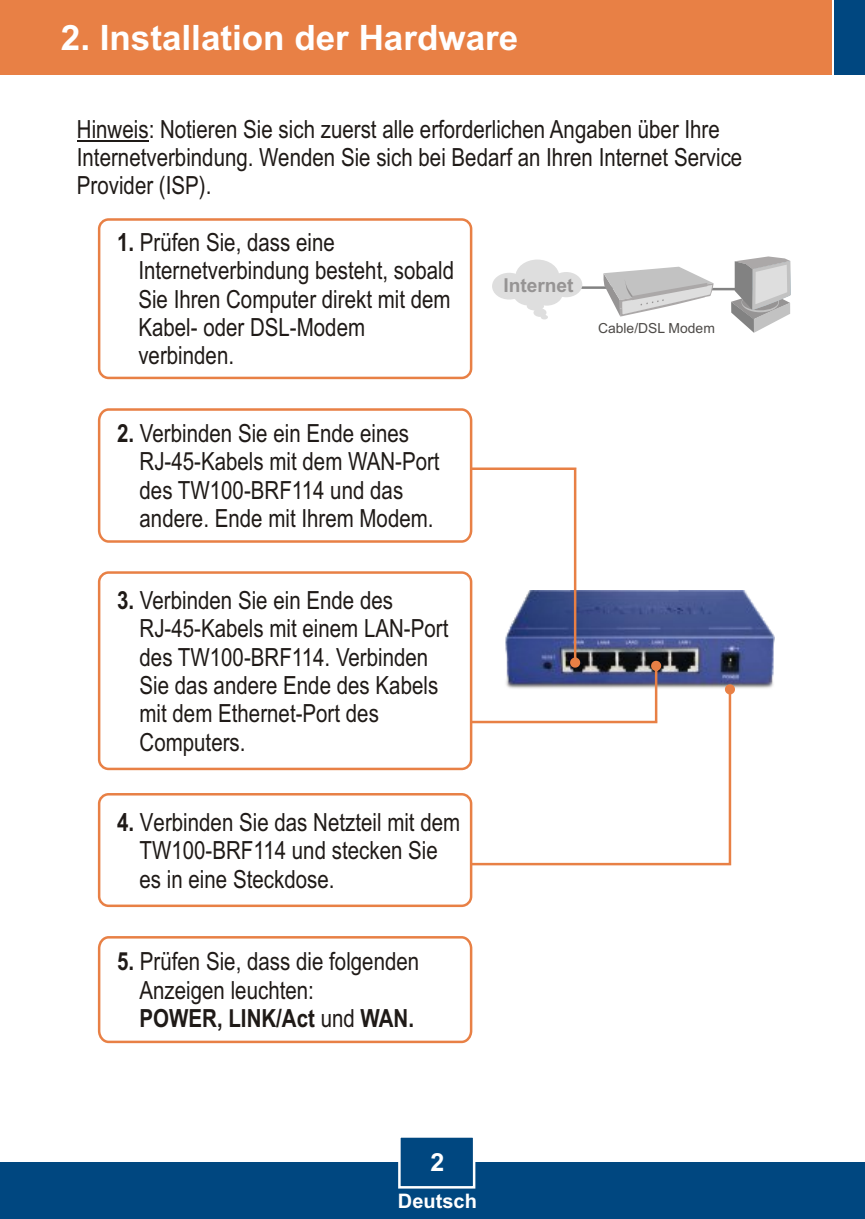
<style>
.page{position:relative;width:865px;height:1219px;background:#fff}
.page>*{position:absolute;margin:0;border:0;box-sizing:border-box;transform-origin:0 0}
.t1{font:700 35px "Arial";color:#fff}
.t2{font:25px/28.2px "Arial Narrow";color:#1f1a17}
.t3{font:700 25px "Arial";color:#fff}
.t4{font:700 20px "Arial";color:#fff}
.t5{font:700 19.25px "Arial";color:#969494}
.t6{font:14px "Arial";color:#4d4a47}
.s1{font-weight:700}
</style>
<div class="page">
<img style="left:580px;top:590px;width:194px;height:99px">
<svg style="left:472px;top:467px;width:108px;height:194px"></svg>
<svg style="left:472px;top:661px;width:189px;height:23px"></svg>
<svg style="left:420px;top:684px;width:315px;height:181px"></svg>
<div style="left:0;top:1162px;width:865px;height:57px;background:#004780"></div>
<div style="left:0;top:0;width:831px;height:75px;background:#e88045"></div>
<div style="left:834px;top:0;width:31px;height:75px;background:#004780"></div>
<svg style="left:398px;top:1137px;width:78px;height:52px"></svg>
<div style="left:98px;top:793px;width:374px;height:114px;background:#fff;border:3px solid #e88045;border-radius:9px"></div>
<svg style="left:97px;top:936px;width:376px;height:108px"></svg>
<svg style="left:97px;top:408px;width:376px;height:136px"></svg>
<hr style="left:77px;top:140px;width:72px;height:1px;background:#1f1a17">
<div style="left:98px;top:218px;width:374px;height:161px;background:#fff;border:3px solid #e88045;border-radius:9px"></div>
<div style="left:98px;top:571px;width:374px;height:199px;background:#fff;border:3px solid #e88045;border-radius:9px"></div>
<hr style="left:684px;top:288px;width:98px;height:2px;background:#828282">
<hr style="left:525px;top:286px;width:98px;height:3px;background:#828282">
<svg style="left:603px;top:267px;width:110px;height:50px"></svg>
<div style="left:492px;top:273px;width:34px;height:26px;background:#dedede;border-radius:50%"></div>
<div style="left:513px;top:280px;width:32px;height:26px;background:#dedede;border-radius:50%"></div>
<div style="left:515px;top:260px;width:44px;height:34px;background:#dedede;border-radius:50%"></div>
<div style="left:530px;top:280px;width:33px;height:26px;background:#dedede;border-radius:50%"></div>
<div style="left:550px;top:272px;width:32px;height:25px;background:#dedede;border-radius:50%"></div>
<div style="left:527px;top:302px;width:17px;height:8px;background:#dedede;border-radius:50%"></div>
<div style="left:533px;top:308px;width:13px;height:9px;background:#dedede;border-radius:50%"></div>
<svg style="left:541px;top:315px;width:7px;height:4px"></svg>
<svg style="left:731px;top:256px;width:59px;height:77px"></svg>
<h1 class="t1" style="left:61px;top:25px;width:459px">2. Installation der Hardware</h1>
<p class="t2" style="left:77px;top:117px;width:667px">Hinweis: Notieren Sie sich zuerst alle erforderlichen Angaben über Ihre<br>Internetverbindung. Wenden Sie sich bei Bedarf an Ihren Internet Service<br>Provider (ISP).</p>
<p class="t2" style="left:138px;top:230px;width:317px;text-indent:-21px"><span class="s1">1.</span> Prüfen Sie, dass eine<br>Internetverbindung besteht, sobald<br>Sie Ihren Computer direkt mit dem<br>Kabel- oder DSL-Modem verbinden.</p>
<p class="t5" style="left:503px;top:278px;width:72px">Internet</p>
<p class="t6" style="left:598px;top:323px;width:118px">Cable/DSL Modem</p>
<p class="t2" style="left:139px;top:421px;width:301px;text-indent:-22px"><span class="s1">2.</span> Verbinden Sie ein Ende eines<br>RJ-45-Kabels mit dem WAN-Port des TW100-BRF114 und das andere. Ende mit Ihrem Modem.</p>
<p class="t2" style="left:139px;top:588px;width:310px;text-indent:-22px"><span class="s1">3.</span> Verbinden Sie ein Ende des<br>RJ-45-Kabels mit einem LAN-Port des TW100-BRF114. Verbinden<br>Sie das andere Ende des Kabels mit dem Ethernet-Port des<br>Computers.</p>
<p class="t2" style="left:139px;top:810px;width:322px;text-indent:-22px"><span class="s1">4.</span> Verbinden Sie das Netzteil mit dem<br>TW100-BRF114 und stecken Sie es in eine Steckdose.</p>
<p class="t2" style="left:139px;top:949px;width:281px;text-indent:-22px"><span class="s1">5.</span> Prüfen Sie, dass die folgenden<br>Anzeigen leuchten:<br><span class="s1">POWER, LINK/Act</span> und <span class="s1">WAN.</span></p>
<p class="t3" style="left:430px;top:1152px;width:15px">2</p>
<p class="t4" style="left:398px;top:1194px;width:80px">Deutsch</p>
</div>
